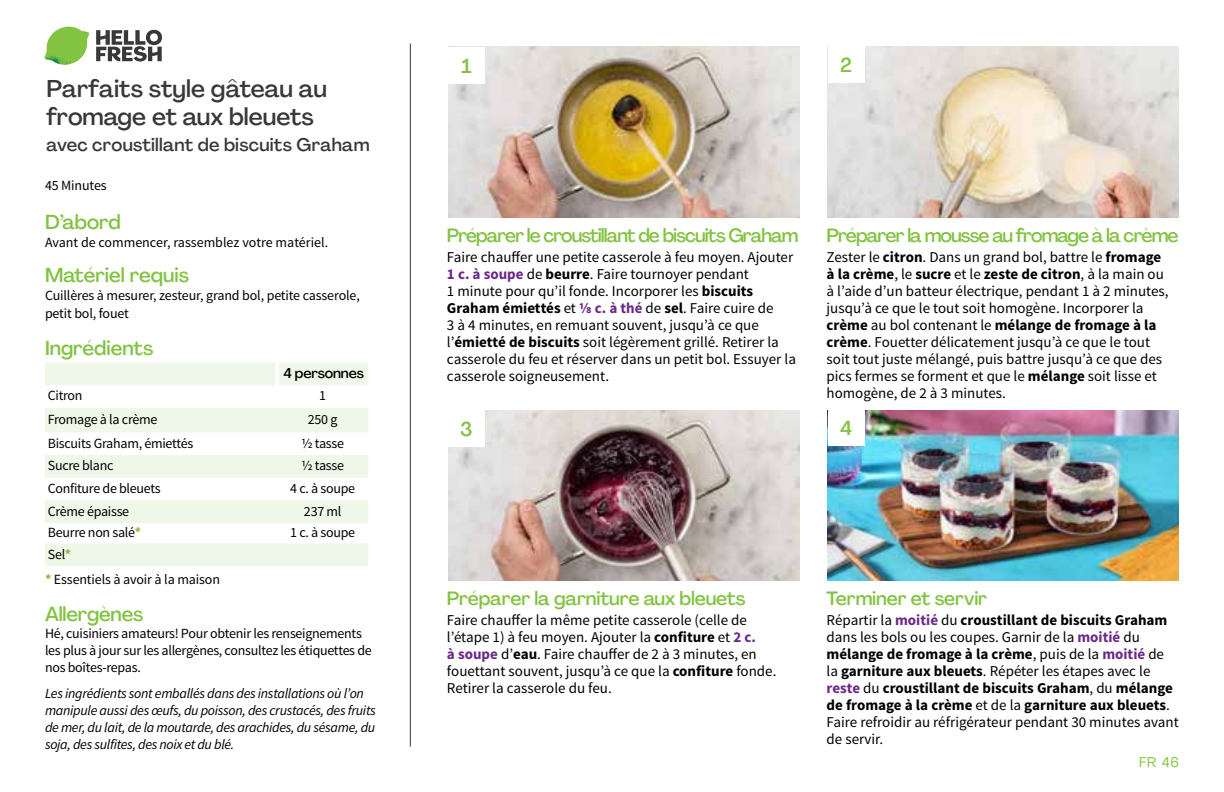
<style>
.page{position:relative;width:1224px;height:792px;background:#fff}
.page>*{position:absolute;margin:0;border:0;box-sizing:border-box;transform-origin:0 0}
.t1{font:500 24px/28px "Agrandir";color:#383839}
.t2{font:500 20px "Agrandir";color:#82c341}
.t3{font:500 19px "Agrandir";letter-spacing:-.05em;color:#82c341}
.t4{font:500 19px "Agrandir";letter-spacing:-.01em;color:#82c341}
.t5{font:500 18px "Agrandir";letter-spacing:.01em;color:#383839}
.t6{font:15px/17px "Source Sans Pro";color:#000}
.t7{font:14px/17px "Source Sans Pro";letter-spacing:-.02em;color:#000}
.t8{font:italic 14px/17px "Source Sans Pro";letter-spacing:-.02em;color:#000}
.t9{font:14px "Source Sans Pro";color:#000}
.t10{font:500 14px "Agrandir";letter-spacing:-.01em;color:#000}
.t11{font:14px "Agrandir";color:#82c341}
.s1{font-weight:700;color:#8cba42}
.s2{font-weight:700;color:#6c2888}
.s3{font-weight:700}
</style>
<div class="page">
<svg style="left:96px;top:29px;width:66px;height:33px"></svg>
<svg style="left:48px;top:27px;width:39px;height:25px"></svg>
<img style="left:69px;top:27px;width:20px;height:17px">
<img style="left:47px;top:41px;width:38px;height:7px">
<img style="left:44px;top:44px;width:40px;height:21px">
<img style="left:68px;top:48px;width:17px;height:17px">
<hr style="left:410px;top:44px;width:1px;height:703px;background:#383839">
<svg style="left:45px;top:363px;width:323px;height:203px;fill:#eff7e8"></svg>
<hr style="left:275px;top:363px;width:4px;height:22px;background:#fff">
<img style="left:448px;top:47px;width:351px;height:170px">
<img style="left:448px;top:410px;width:351px;height:171px">
<img style="left:828px;top:47px;width:351px;height:170px">
<img style="left:828px;top:410px;width:351px;height:171px">
<div style="left:448px;top:47px;width:37px;height:36px;background:#fff"></div>
<div style="left:448px;top:410px;width:37px;height:37px;background:#fff"></div>
<div style="left:828px;top:47px;width:36px;height:36px;background:#fff"></div>
<div style="left:828px;top:409px;width:36px;height:37px;background:#fff"></div>
<h1 class="t1" style="left:47px;top:75px;width:282px">Parfaits style gâteau au fromage et aux bleuets</h1>
<p class="t5" style="left:47px;top:134px;width:325px">avec croustillant de biscuits Graham</p>
<p class="t7" style="left:45px;top:177px;width:63px">45 Minutes</p>
<h2 class="t2" style="left:45px;top:210px;width:77px">D’abord</h2>
<p class="t9" style="left:45px;top:234px;width:285px">Avant de commencer, rassemblez votre matériel.</p>
<h2 class="t2" style="left:45px;top:262px;width:146px">Matériel requis</h2>
<p class="t7" style="left:45px;top:286px;width:316px;line-height:18px">Cuillères à mesurer, zesteur, grand bol, petite casserole, petit bol, fouet</p>
<h2 class="t2" style="left:45px;top:335px;width:110px">Ingrédients</h2>
<p class="t10" style="left:283px;top:364px;width:82px">4 personnes</p>
<p class="t7" style="left:48px;top:388px;width:36px">Citron</p>
<p class="t7" style="left:319px;top:388px;width:8px">1</p>
<p class="t7" style="left:48px;top:411px;width:111px">Fromage à la crème</p>
<p class="t7" style="left:308px;top:411px;width:31px">250 g</p>
<p class="t7" style="left:48px;top:435px;width:147px">Biscuits Graham, émiettés</p>
<p class="t7" style="left:301px;top:435px;width:44px">½ tasse</p>
<p class="t7" style="left:48px;top:457px;width:67px">Sucre blanc</p>
<p class="t7" style="left:301px;top:457px;width:44px">½ tasse</p>
<p class="t7" style="left:48px;top:480px;width:114px">Confiture de bleuets</p>
<p class="t7" style="left:290px;top:480px;width:67px">4 c. à soupe</p>
<p class="t7" style="left:48px;top:503px;width:83px">Crème épaisse</p>
<p class="t7" style="left:304px;top:503px;width:39px">237 ml</p>
<p class="t7" style="left:48px;top:524px;width:95px">Beurre non salé<span class="s1">*</span></p>
<p class="t7" style="left:290px;top:524px;width:67px">1 c. à soupe</p>
<p class="t7" style="left:45px;top:542px;width:176px;line-height:25px">Sel<span class="s1">*<br>*</span> Essentiels à avoir à la maison</p>
<h2 class="t2" style="left:45px;top:601px;width:100px">Allergènes</h2>
<p class="t7" style="left:45px;top:625px;width:328px">Hé, cuisiniers amateurs! Pour obtenir les renseignements les plus à jour sur les allergènes, consultez les étiquettes de nos boîtes-repas.</p>
<p class="t8" style="left:45px;top:684px;width:332px">Les ingrédients sont emballés dans des installations où l’on manipule aussi des œufs, du poisson, des crustacés, des fruits de mer, du lait, de la moutarde, des arachides, du sésame, du soja, des sulfites, des noix et du blé.</p>
<h2 class="t2" style="left:461px;top:53px;width:12px">1</h2>
<h2 class="t2" style="left:840px;top:53px;width:13px">2</h2>
<p class="t3" style="left:447px;top:223px;width:353px">Préparer le croustillant de biscuits Graham</p>
<p class="t6" style="left:447px;top:249px;width:351px">Faire chauffer une petite casserole à feu moyen. Ajouter <span class="s2">1 c. à soupe</span> de <span class="s3">beurre</span>. Faire tournoyer pendant<br>1 minute pour qu’il fonde. Incorporer les <span class="s3">biscuits Graham émiettés</span> et <span class="s2">⅛ c. à thé</span> de <span class="s3">sel</span>. Faire cuire de<br>3 à 4 minutes, en remuant souvent, jusqu’à ce que l’<span class="s3">émietté de biscuits</span> soit légèrement grillé. Retirer la casserole du feu et réserver dans un petit bol. Essuyer la casserole soigneusement.</p>
<h2 class="t2" style="left:460px;top:416px;width:14px">3</h2>
<p class="t3" style="left:827px;top:223px;width:354px">Préparer la mousse au fromage à la crème</p>
<p class="t6" style="left:827px;top:249px;width:343px">Zester le <span class="s3">citron</span>. Dans un grand bol, battre le <span class="s3">fromage à la crème</span>, le <span class="s3">sucre</span> et le <span class="s3">zeste de citron</span>, à la main ou à l’aide d’un batteur électrique, pendant 1 à 2 minutes, jusqu’à ce que le tout soit homogène. Incorporer la <span class="s3">crème</span> au bol contenant le <span class="s3">mélange de fromage à la crème</span>. Fouetter délicatement jusqu’à ce que le tout soit tout juste mélangé, puis battre jusqu’à ce que des pics fermes se forment et que le <span class="s3">mélange</span> soit lisse et homogène, de 2 à 3 minutes.</p>
<h2 class="t2" style="left:840px;top:416px;width:14px">4</h2>
<p class="t4" style="left:447px;top:587px;width:300px">Préparer la garniture aux bleuets</p>
<p class="t6" style="left:447px;top:612px;width:331px">Faire chauffer la même petite casserole (celle de l’étape 1) à feu moyen. Ajouter la <span class="s3">confiture</span> et <span class="s2">2 c.<br>à soupe</span> d’<span class="s3">eau</span>. Faire chauffer de 2 à 3 minutes, en fouettant souvent, jusqu’à ce que la <span class="s3">confiture</span> fonde.<br>Retirer la casserole du feu.</p>
<p class="t4" style="left:827px;top:587px;width:162px">Terminer et servir</p>
<p class="t6" style="left:827px;top:612px;width:354px">Répartir la <span class="s2">moitié</span> du <span class="s3">croustillant de biscuits Graham </span>dans les bols ou les coupes. Garnir de la <span class="s2">moitié</span> du <span class="s3">mélange de fromage à la crème</span>, puis de la <span class="s2">moitié</span> de la <span class="s3">garniture aux bleuets</span>. Répéter les étapes avec le <span class="s2">reste</span> du <span class="s3">croustillant de biscuits Graham</span>, du <span class="s3">mélange de fromage à la crème</span> et de la <span class="s3">garniture aux bleuets</span>.<br>Faire refroidir au réfrigérateur pendant 30 minutes avant de servir.</p>
<p class="t11" style="left:1139px;top:753px;width:41px">FR 46</p>
</div>
